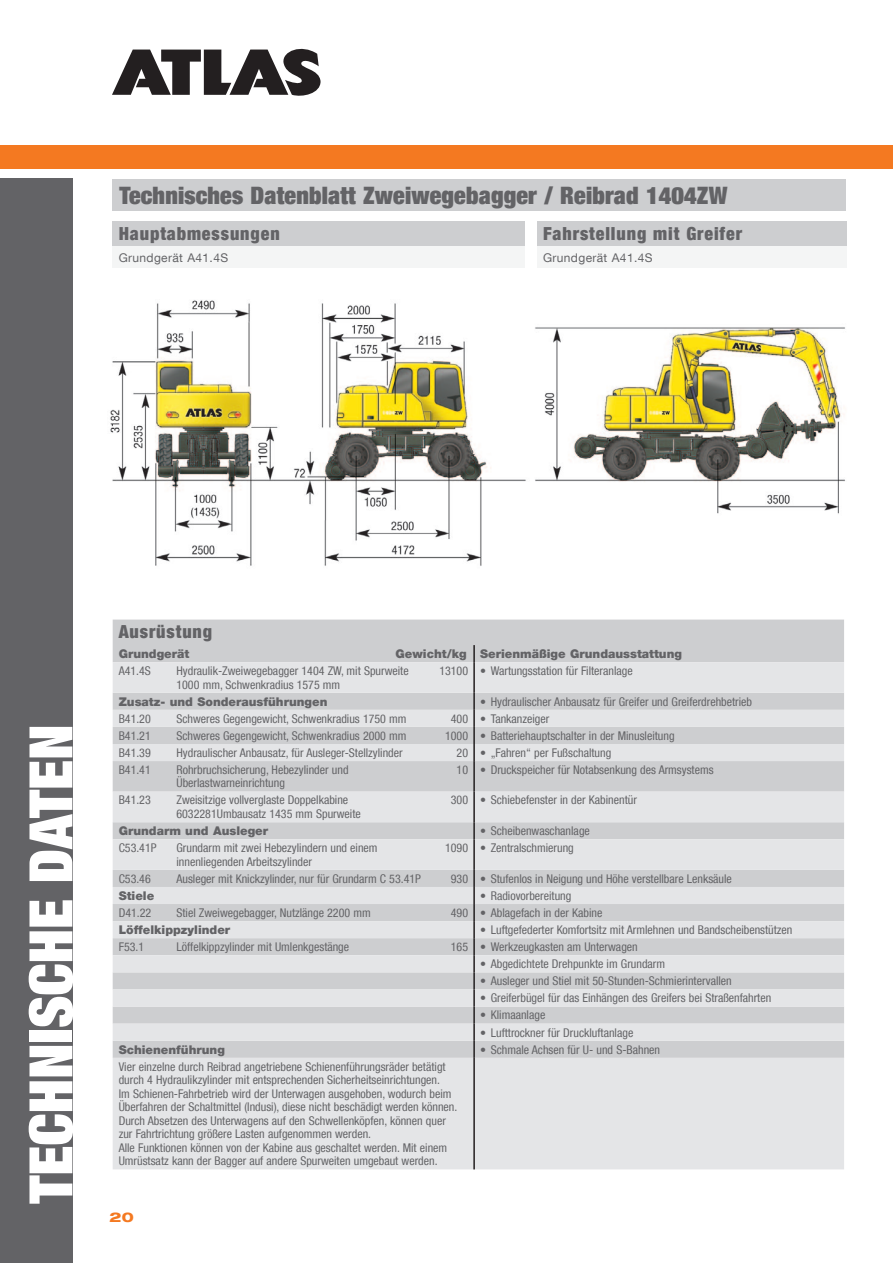
<style>
.page{position:relative;width:893px;height:1263px;background:#fff}
.page>*{position:absolute;margin:0;border:0;box-sizing:border-box;transform-origin:0 0}
.t1{font:900 condensed 60px "Helvetica Neue LT Com";color:#fff}
.t2{font:900 condensed 24px "Helvetica Neue LT Com";letter-spacing:.01em;color:#636366}
.t3{font:900 condensed 18px "Helvetica Neue LT Com";letter-spacing:.05em;color:#636366}
.t4{font:800 expanded 13.5px "Helvetica Neue LT Com";color:#f47921}
.t5{font:condensed 12px/13.5px "Helvetica Neue LT Com";color:#636366}
.t6{font:900 12px "Helvetica Neue LT Com";color:#636366}
.t7{font:12px "Helvetica Neue LT Com";letter-spacing:.03em;color:#636366}
</style>
<div class="page">
<div style="left:0;top:179px;width:72px;height:1084px;background:#636366"></div>
<div style="left:113px;top:179px;width:733px;height:31px;background:#cdced0"></div>
<img style="left:110px;top:300px;width:735px;height:266px">
<div style="left:113px;top:221px;width:412px;height:26px;background:#cdced0"></div>
<div style="left:113px;top:247px;width:412px;height:21px;background:#f4f5f5"></div>
<div style="left:537px;top:221px;width:309px;height:26px;background:#cdced0"></div>
<div style="left:537px;top:247px;width:309px;height:21px;background:#f4f5f5"></div>
<div style="left:113px;top:620px;width:731px;height:42px;background:#cdced0"></div>
<svg style="left:113px;top:662px;width:731px;height:507px;background:#dbdcde"></svg>
<svg style="left:473px;top:645px;width:2px;height:17px"></svg>
<hr style="left:473px;top:662px;width:2px;height:31px;background:#231f20">
<svg style="left:473px;top:693px;width:2px;height:68px"></svg>
<hr style="left:473px;top:761px;width:2px;height:31px;background:#231f20">
<hr style="left:473px;top:792px;width:2px;height:30px;background:#231f20">
<svg style="left:473px;top:822px;width:2px;height:17px"></svg>
<hr style="left:473px;top:839px;width:2px;height:31px;background:#231f20">
<svg style="left:473px;top:870px;width:2px;height:188px"></svg>
<hr style="left:473px;top:1058px;width:2px;height:111px;background:#231f20">
<svg style="left:112px;top:48px;width:209px;height:48px"></svg>
<div style="left:0;top:145px;width:893px;height:24px;background:#f47921"></div>
<h2 class="t2" style="left:119px;top:180px;width:609px">Technisches Datenblatt Zweiwegebagger / Reibrad 1404ZW</h2>
<h3 class="t3" style="left:119px;top:223px;width:163px">Hauptabmessungen</h3>
<p class="t7" style="left:119px;top:250px;width:111px">Grundgerät A41.4S</p>
<h3 class="t3" style="left:543px;top:223px;width:201px">Fahrstellung mit Greifer</h3>
<p class="t7" style="left:543px;top:250px;width:111px">Grundgerät A41.4S</p>
<h1 class="t1" style="left:13px;top:1203px;width:481px;rotate:-90deg">TECHNISCHE DATEN</h1>
<h3 class="t3" style="left:119px;top:621px;width:95px">Ausrüstung</h3>
<p class="t6" style="left:119px;top:646px;width:72px">Grundgerät</p>
<p class="t6" style="left:396px;top:646px;width:288px">Gewicht/kg Serienmäßige Grundausstattung</p>
<p class="t5" style="left:119px;top:664px;width:34px">A41.4S</p>
<p class="t5" style="left:176px;top:664px;width:234px">Hydraulik-Zweiwegebagger 1404 ZW, mit Spurweite<br>1000 mm, Schwenkradius 1575 mm</p>
<p class="t5" style="left:439px;top:664px;width:195px">13100 • Wartungsstation für Filteranlage</p>
<p class="t6" style="left:119px;top:694px;width:210px">Zusatz- und Sonderausführungen</p>
<p class="t5" style="left:480px;top:694px;width:274px">• Hydraulischer Anbausatz für Greifer und Greiferdrehbetrieb</p>
<p class="t5" style="left:119px;top:711px;width:34px">B41.20</p>
<p class="t5" style="left:176px;top:711px;width:232px">Schweres Gegengewicht, Schwenkradius 1750 mm</p>
<p class="t5" style="left:451px;top:711px;width:100px">400 • Tankanzeiger</p>
<p class="t5" style="left:119px;top:729px;width:34px">B41.21</p>
<p class="t5" style="left:176px;top:729px;width:232px">Schweres Gegengewicht, Schwenkradius 2000 mm</p>
<p class="t5" style="left:445px;top:729px;width:231px">1000 • Batteriehauptschalter in der Minusleitung</p>
<p class="t5" style="left:119px;top:746px;width:34px">B41.39</p>
<p class="t5" style="left:176px;top:746px;width:228px">Hydraulischer Anbausatz, für Ausleger-Stellzylinder</p>
<p class="t5" style="left:457px;top:746px;width:156px">20 • „Fahren“ per Fußschaltung</p>
<p class="t5" style="left:119px;top:763px;width:34px">B41.41</p>
<p class="t5" style="left:176px;top:763px;width:174px">Rohrbruchsicherung, Hebezylinder und<br>Überlastwarneinrichtung</p>
<p class="t5" style="left:457px;top:763px;width:258px">10 • Druckspeicher für Notabsenkung des Armsystems</p>
<p class="t5" style="left:119px;top:793px;width:34px">B41.23</p>
<p class="t5" style="left:176px;top:793px;width:186px">Zweisitzige vollverglaste Doppelkabine<br>6032281Umbausatz 1435 mm Spurweite</p>
<p class="t5" style="left:451px;top:793px;width:188px">300 • Schiebefenster in der Kabinentür</p>
<p class="t6" style="left:119px;top:823px;width:151px">Grundarm und Ausleger</p>
<p class="t5" style="left:480px;top:824px;width:111px">• Scheibenwaschanlage</p>
<p class="t5" style="left:119px;top:841px;width:39px">C53.41P</p>
<p class="t5" style="left:176px;top:841px;width:203px">Grundarm mit zwei Hebezylindern und einem innenliegenden Arbeitszylinder</p>
<p class="t5" style="left:445px;top:841px;width:130px">1090 • Zentralschmierung</p>
<p class="t5" style="left:119px;top:871px;width:34px">C53.46</p>
<p class="t5" style="left:176px;top:871px;width:246px">Ausleger mit Knickzylinder, nur für Grundarm C 53.41P</p>
<p class="t5" style="left:451px;top:871px;width:283px">930 • Stufenlos in Neigung und Höhe verstellbare Lenksäule</p>
<p class="t6" style="left:119px;top:888px;width:37px">Stiele</p>
<p class="t5" style="left:480px;top:889px;width:93px">• Radiovorbereitung</p>
<p class="t5" style="left:119px;top:906px;width:34px">D41.22</p>
<p class="t5" style="left:176px;top:906px;width:196px">Stiel Zweiwegebagger, Nutzlänge 2200 mm</p>
<p class="t5" style="left:451px;top:906px;width:153px">490 • Ablagefach in der Kabine</p>
<p class="t6" style="left:119px;top:922px;width:113px">Löffelkippzylinder</p>
<p class="t5" style="left:480px;top:923px;width:314px">• Luftgefederter Komfortsitz mit Armlehnen und Bandscheibenstützen</p>
<p class="t5" style="left:119px;top:940px;width:27px">F53.1</p>
<p class="t5" style="left:176px;top:940px;width:174px">Löffelkippzylinder mit Umlenkgestänge</p>
<p class="t5" style="left:451px;top:940px;width:188px">165 • Werkzeugkasten am Unterwagen</p>
<p class="t5" style="left:480px;top:957px;width:186px">• Abgedichtete Drehpunkte im Grundarm</p>
<p class="t5" style="left:480px;top:974px;width:253px">• Ausleger und Stiel mit 50-Stunden-Schmierintervallen</p>
<p class="t5" style="left:480px;top:991px;width:293px">• Greiferbügel für das Einhängen des Greifers bei Straßenfahrten</p>
<p class="t5" style="left:480px;top:1008px;width:67px">• Klimaanlage</p>
<p class="t5" style="left:480px;top:1025px;width:155px">• Lufttrockner für Druckluftanlage</p>
<p class="t6" style="left:119px;top:1042px;width:108px">Schienenführung</p>
<p class="t5" style="left:480px;top:1042px;width:182px">• Schmale Achsen für U- und S-Bahnen</p>
<p class="t5" style="left:119px;top:1059px;width:340px">Vier einzelne durch Reibrad angetriebene Schienenführungsräder betätigt durch 4 Hydraulikzylinder mit entsprechenden Sicherheitseinrichtungen.<br>Im Schienen-Fahrbetrieb wird der Unterwagen ausgehoben, wodurch beim Überfahren der Schaltmittel (Indusi), diese nicht beschädigt werden können.<br>Durch Absetzen des Unterwagens auf den Schwellenköpfen, können quer zur Fahrtrichtung größere Lasten aufgenommen werden.<br>Alle Funktionen können von der Kabine aus geschaltet werden. Mit einem Umrüstsatz kann der Bagger auf andere Spurweiten umgebaut werden.</p>
<p class="t4" style="left:110px;top:1208px;width:26px">20</p>
</div>
